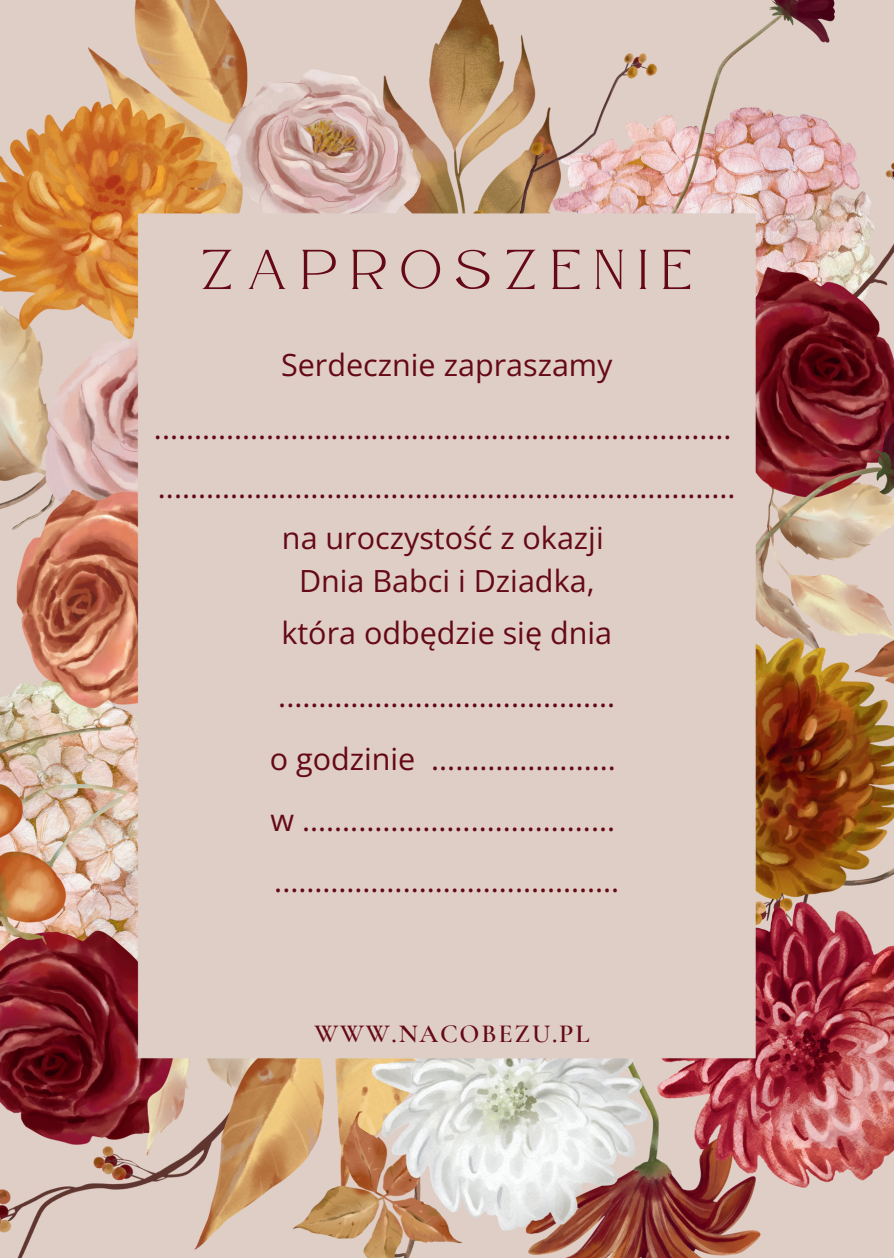
<style>
.page{position:relative;width:894px;height:1258px;background:#fff}
.page>*{position:absolute;margin:0;border:0;box-sizing:border-box;transform-origin:0 0}
.t1{font:56.1px "Atteron";letter-spacing:.24em;color:#650916}
.t2{font:30.6px/61.5px "Open Sans";color:#650916;text-align:center}
.t3{font:600 26.1px "Cormorant Garamond";letter-spacing:.07em;color:#650916}
</style>
<div class="page">
<img style="left:0;top:0;width:893px;height:1258px">
<h1 class="t1" style="left:201px;top:229px;width:491px">ZAPROSZENIE</h1>
<p class="t2" style="left:154px;top:333px;width:579px;line-height:63px">Serdecznie zapraszamy ........................................................................</p>
<p class="t2" style="left:158px;top:460px;width:579px;line-height:51.6px">........................................................................ na uroczystość z okazji</p>
<p class="t2" style="left:281px;top:554px;width:332px;line-height:51.6px">Dnia Babci i Dziadka, która odbędzie się dnia</p>
<p class="t2" style="left:270px;top:664px;width:351px;text-align:left">.......................................... o godzinie ....................... w ....................................... ...........................................</p>
<p class="t3" style="left:314px;top:1017px;width:276px">WWW.NACOBEZU.PL</p>
</div>
